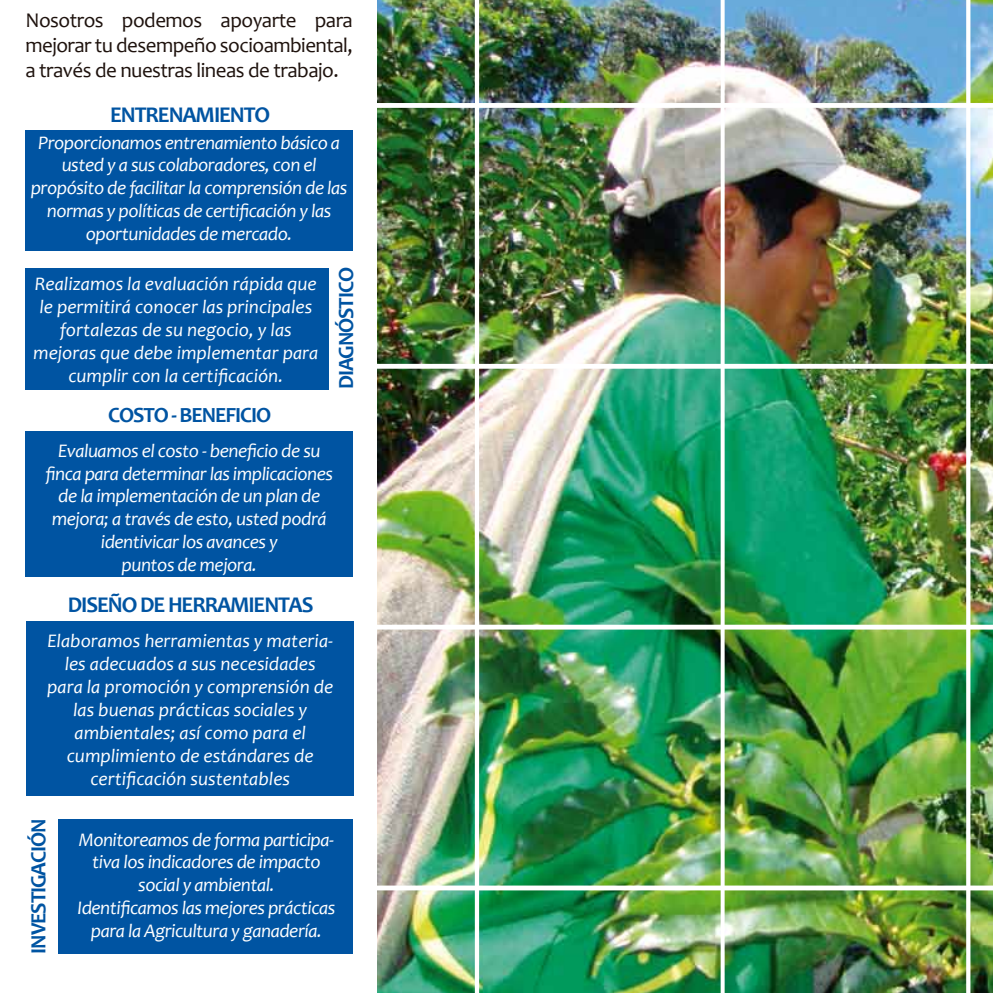
<style>
.page{position:relative;width:993px;height:993px;background:#fff}
.page>*{position:absolute;margin:0;border:0;box-sizing:border-box;transform-origin:0 0}
.t1{font:700 22.57px "Candara";letter-spacing:-.05em;color:#0054a2}
.t2{font:700 21.7px "Candara";letter-spacing:-.05em;color:#0054a2}
.t3{font:21px/25.2px "Candara";letter-spacing:-.025em;color:#1e120d;text-align:justify}
.t4{font:italic 19.25px/22.8px "Candara";letter-spacing:-.025em;color:#fff;text-align:center}
.t5{font:italic 19.25px/23.1px "Candara";color:#fff;text-align:center}
</style>
<div class="page">
<img style="left:233px;top:0;width:759px;height:992px">
<div style="left:25px;top:130px;width:328px;height:120px;background:#0054a2"></div>
<div style="left:25px;top:268px;width:304px;height:121px;background:#0054a2"></div>
<div style="left:26px;top:431px;width:327px;height:145px;background:#0054a2"></div>
<div style="left:59px;top:819px;width:294px;height:134px;background:#0054a2"></div>
<div style="left:26px;top:620px;width:328px;height:175px;background:#0054a2"></div>
<p class="t3" style="left:25px;top:7px;width:329px">Nosotros podemos apoyarte para mejorar tu desempeño socioambiental, a través de nuestras lineas de trabajo.</p>
<p class="t1" style="left:110px;top:101px;width:161px">ENTRENAMIENTO</p>
<p class="t4" style="left:31px;top:131px;width:318px">Proporcionamos entrenamiento básico a usted y a sus colaboradores, con el propósito de facilitar la comprensión de las normas y políticas de certificación y las oportunidades de mercado.</p>
<p class="t2" style="left:332px;top:389px;width:123px;rotate:-90deg">DIAGNÓSTICO</p>
<p class="t5" style="left:33px;top:272px;width:286px">Realizamos la evaluación rápida que le permitirá conocer las principales fortalezas de su negocio, y las mejoras que debe implementar para cumplir con la certificación.</p>
<p class="t2" style="left:108px;top:401px;width:164px">COSTO - BENEFICIO</p>
<p class="t4" style="left:46px;top:439px;width:289px">Evaluamos el costo - beneficio de su finca para determinar las implicaciones de la implementación de un plan de mejora; a través de esto, usted podrá identivicar los avances y<br>puntos de mejora.</p>
<p class="t1" style="left:68px;top:590px;width:247px">DISEÑO DE HERRAMIENTAS</p>
<p class="t5" style="left:47px;top:628px;width:287px">Elaboramos herramientas y materia&shy;les adecuados a sus necesidades para la promoción y comprensión de las buenas prácticas sociales y ambientales; así como para el cumplimiento de estándares de certificación sustentables</p>
<p class="t2" style="left:25px;top:953px;width:136px;rotate:-90deg">INVESTIGACIÓN</p>
<p class="t4" style="left:77px;top:827px;width:259px">Monitoreamos de forma participa&shy;tiva los indicadores de impacto social y ambiental.<br>Identificamos las mejores prácticas para la Agricultura y ganadería.</p>
</div>
